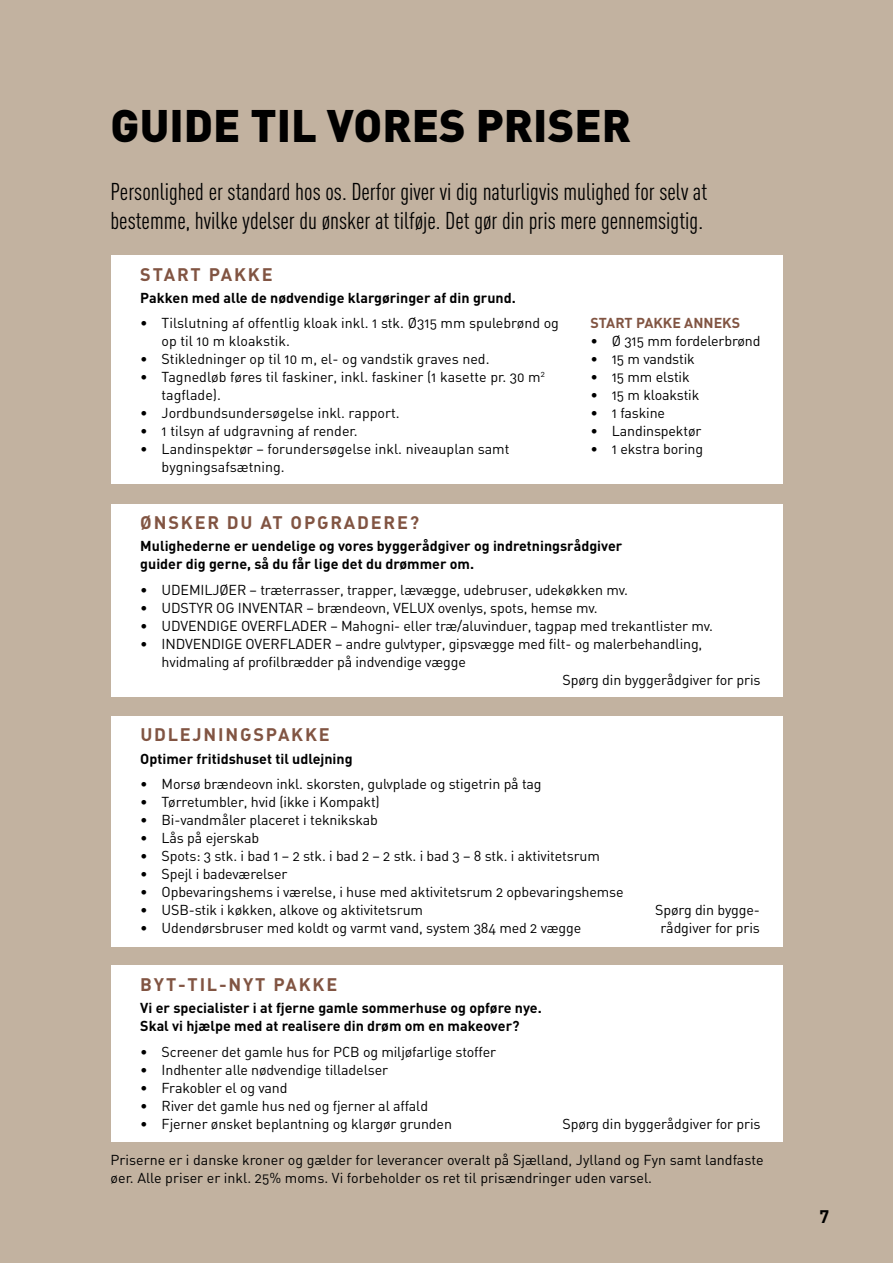
<style>
.page{position:relative;width:893px;height:1263px;background:#c2b2a0}
.page>*{position:absolute;margin:0;border:0;box-sizing:border-box;transform-origin:0 0}
.t1{font:900 45px "DIN";color:#000}
.t2{font:24px/28.8px "DIN Cond";color:#000}
.t3{font:700 18px "DIN";letter-spacing:.1em;color:#815442}
.t4{font:700 18px "DIN";color:#000}
.t5{font:14.25px/18px "DIN Regular Alternate";letter-spacing:-.01em;color:#000}
.t6{font:700 14.25px/18px "DIN";color:#000}
.t7{font:700 14.25px "DIN";color:#815442}
</style>
<div class="page">
<div style="left:111px;top:255px;width:671px;height:228px;background:#fff"></div>
<div style="left:111px;top:965px;width:671px;height:177px;background:#fff"></div>
<div style="left:111px;top:504px;width:671px;height:193px;background:#fff"></div>
<div style="left:111px;top:716px;width:671px;height:230px;background:#fff"></div>
<h1 class="t1" style="left:111px;top:96px;width:522px">GUIDE TIL VORES PRISER</h1>
<h2 class="t2" style="left:111px;top:177px;width:598px">Personlighed er standard hos os. Derfor giver vi dig naturligvis mulighed for selv at bestemme, hvilke ydelser du ønsker at tilføje. Det gør din pris mere gennemsigtig.</h2>
<p class="t3" style="left:140px;top:262px;width:134px">START PAKKE</p>
<p class="t6" style="left:140px;top:288px;width:377px">Pakken med alle de nødvendige klargøringer af din grund.</p>
<p class="t5" style="left:162px;top:313px;width:399px;text-indent:-21px">• Tilslutning af offentlig kloak inkl. 1 stk. Ø315 mm spulebrønd og op til 10 m kloakstik.</p>
<p class="t5" style="left:140px;top:349px;width:351px">• Stikledninger op til 10 m, el- og vandstik graves ned.</p>
<p class="t5" style="left:162px;top:367px;width:385px;text-indent:-21px">• Tagnedløb føres til faskiner, inkl. faskiner (1 kasette pr. 30 m<sup>2 </sup>tagflade).</p>
<p class="t5" style="left:140px;top:403px;width:261px">• Jordbundsundersøgelse inkl. rapport.</p>
<p class="t5" style="left:140px;top:421px;width:219px">• 1 tilsyn af udgravning af render.</p>
<p class="t5" style="left:162px;top:439px;width:349px;text-indent:-21px">• Landinspektør – forundersøgelse inkl. niveauplan samt bygningsafsætning.</p>
<p class="t7" style="left:590px;top:314px;width:151px">START PAKKE ANNEKS</p>
<p class="t5" style="left:590px;top:331px;width:172px">• Ø 315 mm fordelerbrønd</p>
<p class="t5" style="left:590px;top:349px;width:106px">• 15 m vandstik</p>
<p class="t5" style="left:590px;top:367px;width:101px">• 15 mm elstik</p>
<p class="t5" style="left:590px;top:385px;width:110px">• 15 m kloakstik</p>
<p class="t5" style="left:590px;top:403px;width:76px">• 1 faskine</p>
<p class="t5" style="left:590px;top:421px;width:112px">• Landinspektør</p>
<p class="t5" style="left:590px;top:439px;width:114px">• 1 ekstra boring</p>
<p class="t3" style="left:140px;top:511px;width:280px">ØNSKER DU AT OPGRADERE?</p>
<p class="t6" style="left:140px;top:537px;width:483px">Mulighederne er uendelige og vores byggerådgiver og indretningsrådgiver guider dig gerne, så du får lige det du drømmer om.</p>
<p class="t5" style="left:140px;top:580px;width:489px">• UDEMILJØER – træterrasser, trapper, lævægge, udebruser, udekøkken mv.</p>
<p class="t5" style="left:140px;top:598px;width:459px">• UDSTYR OG INVENTAR – brændeovn, VELUX ovenlys, spots, hemse mv.</p>
<p class="t5" style="left:140px;top:616px;width:574px">• UDVENDIGE OVERFLADER – Mahogni- eller træ/aluvinduer, tagpap med trekantlister mv.</p>
<p class="t5" style="left:140px;top:634px;width:564px">• INDVENDIGE OVERFLADER – andre gulvtyper, gipsvægge med filt- og malerbehandling,</p>
<p class="t5" style="left:162px;top:652px;width:306px">hvidmaling af profilbrædder på indvendige vægge</p>
<p class="t5" style="left:563px;top:670px;width:199px">Spørg din byggerådgiver for pris</p>
<p class="t3" style="left:140px;top:723px;width:191px">UDLEJNINGSPAKKE</p>
<p class="t6" style="left:140px;top:749px;width:214px">Optimer fritidshuset til udlejning</p>
<p class="t5" style="left:140px;top:774px;width:403px">• Morsø brændeovn inkl. skorsten, gulvplade og stigetrin på tag</p>
<p class="t5" style="left:140px;top:792px;width:241px">• Tørretumbler, hvid (ikke i Kompakt)</p>
<p class="t5" style="left:140px;top:810px;width:239px">• Bi-vandmåler placeret i teknikskab</p>
<p class="t5" style="left:140px;top:828px;width:120px">• Lås på ejerskab</p>
<p class="t5" style="left:140px;top:846px;width:461px">• Spots: 3 stk. i bad 1 – 2 stk. i bad 2 – 2 stk. i bad 3 – 8 stk. i aktivitetsrum</p>
<p class="t5" style="left:140px;top:864px;width:149px">• Spejl i badeværelser</p>
<p class="t5" style="left:140px;top:882px;width:485px">• Opbevaringshems i værelse, i huse med aktivitetsrum 2 opbevaringshemse</p>
<p class="t5" style="left:140px;top:900px;width:284px">• USB-stik i køkken, alkove og aktivitetsrum</p>
<p class="t5" style="left:140px;top:918px;width:442px">• Udendørsbruser med koldt og varmt vand, system 384 med 2 vægge</p>
<p class="t5" style="left:655px;top:900px;width:106px;text-align:center">Spørg din bygge&shy;rådgiver for pris</p>
<p class="t3" style="left:140px;top:972px;width:198px">BYT-TIL-NYT PAKKE</p>
<p class="t6" style="left:140px;top:998px;width:403px">Vi er specialister i at fjerne gamle sommerhuse og opføre nye.<br>Skal vi hjælpe med at realisere din drøm om en makeover?</p>
<p class="t5" style="left:140px;top:1042px;width:357px">• Screener det gamle hus for PCB og miljøfarlige stoffer</p>
<p class="t5" style="left:140px;top:1060px;width:249px">• Indhenter alle nødvendige tilladelser</p>
<p class="t5" style="left:140px;top:1078px;width:149px">• Frakobler el og vand</p>
<p class="t5" style="left:140px;top:1096px;width:289px">• River det gamle hus ned og fjerner al affald</p>
<p class="t5" style="left:140px;top:1114px;width:313px">• Fjerner ønsket beplantning og klargør grunden</p>
<p class="t5" style="left:563px;top:1114px;width:199px">Spørg din byggerådgiver for pris</p>
<p class="t5" style="left:111px;top:1150px;width:654px">Priserne er i danske kroner og gælder for leverancer overalt på Sjælland, Jylland og Fyn samt landfaste øer. Alle priser er inkl. 25% moms. Vi forbeholder os ret til prisændringer uden varsel.</p>
<p class="t4" style="left:819px;top:1204px;width:11px">7</p>
</div>
